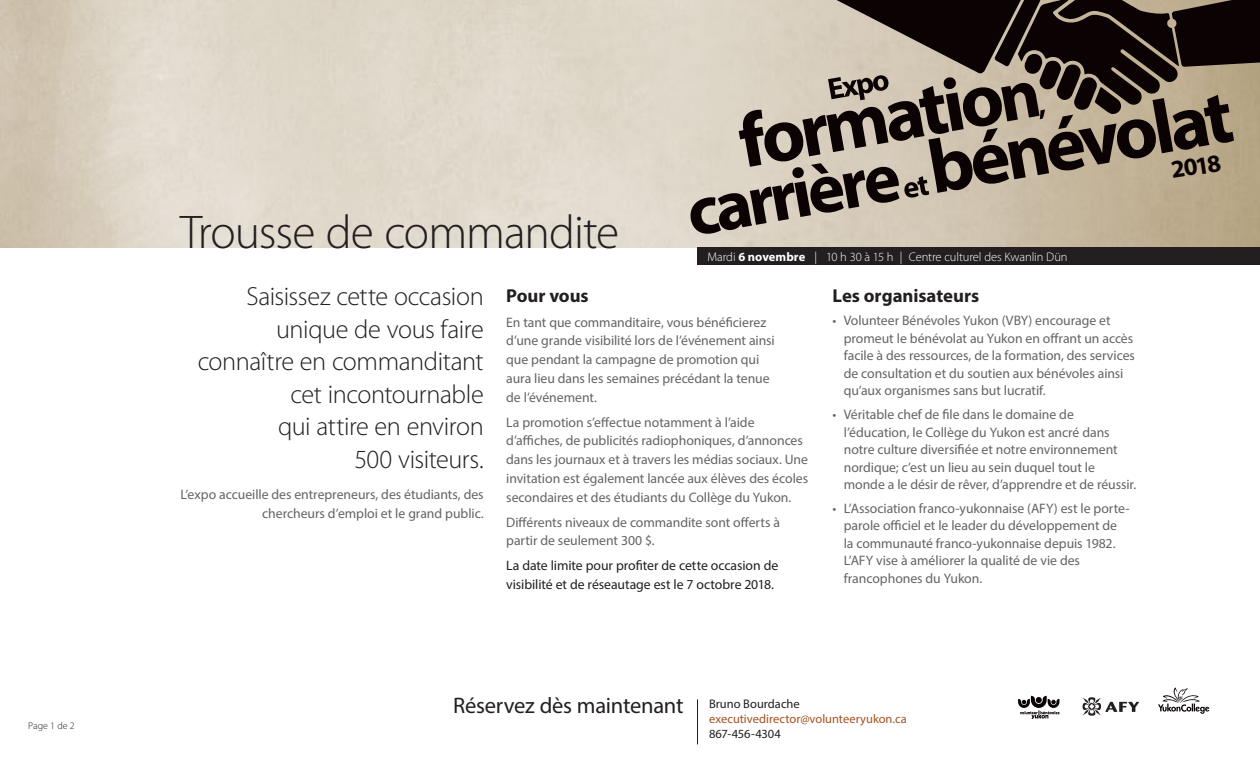
<style>
.page{position:relative;width:1260px;height:765px;background:#fff}
.page>*{position:absolute;margin:0;border:0;box-sizing:border-box;transform-origin:0 0}
.t1{font:300 47.5px "Myriad Pro";letter-spacing:-.025em;color:#231f20}
.t2{font:300 26.25px/32.5px "Myriad Pro";letter-spacing:-.015em;color:#231f20;text-align:right}
.t3{font:700 25px "Myriad Pro";color:#0a0203}
.t4{font:22.5px "Myriad Pro";letter-spacing:-.01em;color:#231f20}
.t5{font:700 18.75px "Myriad Pro";color:#231f20}
.t6{font:13.75px/17.5px "Myriad Pro";letter-spacing:-.005em;color:#636466}
.t7{font:13.75px/18.8px "Myriad Pro";letter-spacing:-.005em;color:#231f20}
.t8{font:300 12.5px "Myriad Pro";letter-spacing:-.005em;color:#fff}
.t9{font:12.5px "Myriad Pro";color:#a45424}
.t10{font:12.5px "Myriad Pro";letter-spacing:-.005em;color:#231f20}
.t11{font:300 10px "Myriad Pro";letter-spacing:.01em;color:#231f20}
.s1{font-weight:700}
</style>
<div class="page">
<hr style="left:697px;top:699px;width:1px;height:45px;background:#231f20">
<img style="left:0;top:0;width:1260px;height:248px">
<svg style="left:794px;top:0;width:466px;height:114px;fill:#0a0203"></svg>
<div style="left:698px;top:248px;width:562px;height:17px;background:#231f20"></div>
<svg style="left:1018px;top:696px;width:42px;height:23px"></svg>
<svg style="left:1158px;top:687px;width:51px;height:27px"></svg>
<svg style="left:1083px;top:697px;width:56px;height:19px"></svg>
<svg style="left:689px;top:95px;width:545px;height:140px"></svg>
<svg style="left:739px;top:75px;width:306px;height:92px"></svg>
<p class="t11" style="left:28px;top:720px;width:48px">Page 1 de 2</p>
<h1 class="t1" style="left:180px;top:203px;width:441px">Trousse de commandite</h1>
<p class="t8" style="left:708px;top:249px;width:362px">Mardi <span class="s1">6 novembre</span> | 10 h 30 à 15 h | Centre culturel des Kwanlin Dün</p>
<h2 class="t2" style="left:198px;top:280px;width:288px">Saisissez cette occasion unique de vous faire connaître en commanditant cet incontournable<br>qui attire en environ<br>500 visiteurs.</h2>
<p class="t6" style="left:180px;top:485px;width:305px;line-height:18.8px;text-align:right">L’expo accueille des entrepreneurs, des étudiants, des chercheurs d’emploi et le grand public.</p>
<h3 class="t5" style="left:506px;top:283px;width:84px">Pour vous</h3>
<p class="t6" style="left:506px;top:312px;width:270px;line-height:18.8px">En tant que commanditaire, vous bénéficierez d’une grande visibilité lors de l’événement ainsi que pendant la campagne de promotion qui aura lieu dans les semaines précédant la tenue de l’événement.</p>
<p class="t6" style="left:506px;top:412px;width:303px;line-height:18.8px">La promotion s’effectue notamment à l’aide d’affiches, de publicités radiophoniques, d’annonces dans les journaux et à travers les médias sociaux. Une invitation est également lancée aux élèves des écoles secondaires et des étudiants du Collège du Yukon.</p>
<p class="t6" style="left:506px;top:513px;width:275px;line-height:18.8px">Différents niveaux de commandite sont offerts à partir de seulement 300 $.</p>
<p class="t7" style="left:506px;top:556px;width:274px">La date limite pour profiter de cette occasion de visibilité et de réseautage est le 7 octobre 2018.</p>
<h3 class="t5" style="left:832px;top:283px;width:148px">Les organisateurs</h3>
<p class="t6" style="left:844px;top:312px;width:293px;text-indent:-11px">• Volunteer Bénévoles Yukon (VBY) encourage et promeut le bénévolat au Yukon en offrant un accès facile à des ressources, de la formation, des services de consultation et du soutien aux bénévoles ainsi qu’aux organismes sans but lucratif.</p>
<p class="t6" style="left:844px;top:406px;width:294px;text-indent:-11px">• Véritable chef de file dans le domaine de l’éducation, le Collège du Yukon est ancré dans notre culture diversifiée et notre environnement nordique; c’est un lieu au sein duquel tout le monde a le désir de rêver, d’apprendre et de réussir.</p>
<p class="t6" style="left:844px;top:499px;width:287px;text-indent:-11px">• L’Association franco-yukonnaise (AFY) est le porte&shy;parole officiel et le leader du développement de la communauté franco-yukonnaise depuis 1982.<br>L’AFY vise à améliorer la qualité de vie des francophones du Yukon.</p>
<h3 class="t3" style="left:1169px;top:154px;width:52px;rotate:-9deg">2018</h3>
<h3 class="t4" style="left:453px;top:692px;width:348px">Réservez dès maintenant <sup>Bruno</sup> <sup>Bourdache</sup></h3>
<p class="t9" style="left:709px;top:711px;width:199px">executivedirector@volunteeryukon.ca</p>
<p class="t10" style="left:709px;top:726px;width:73px">867-456-4304</p>
</div>
